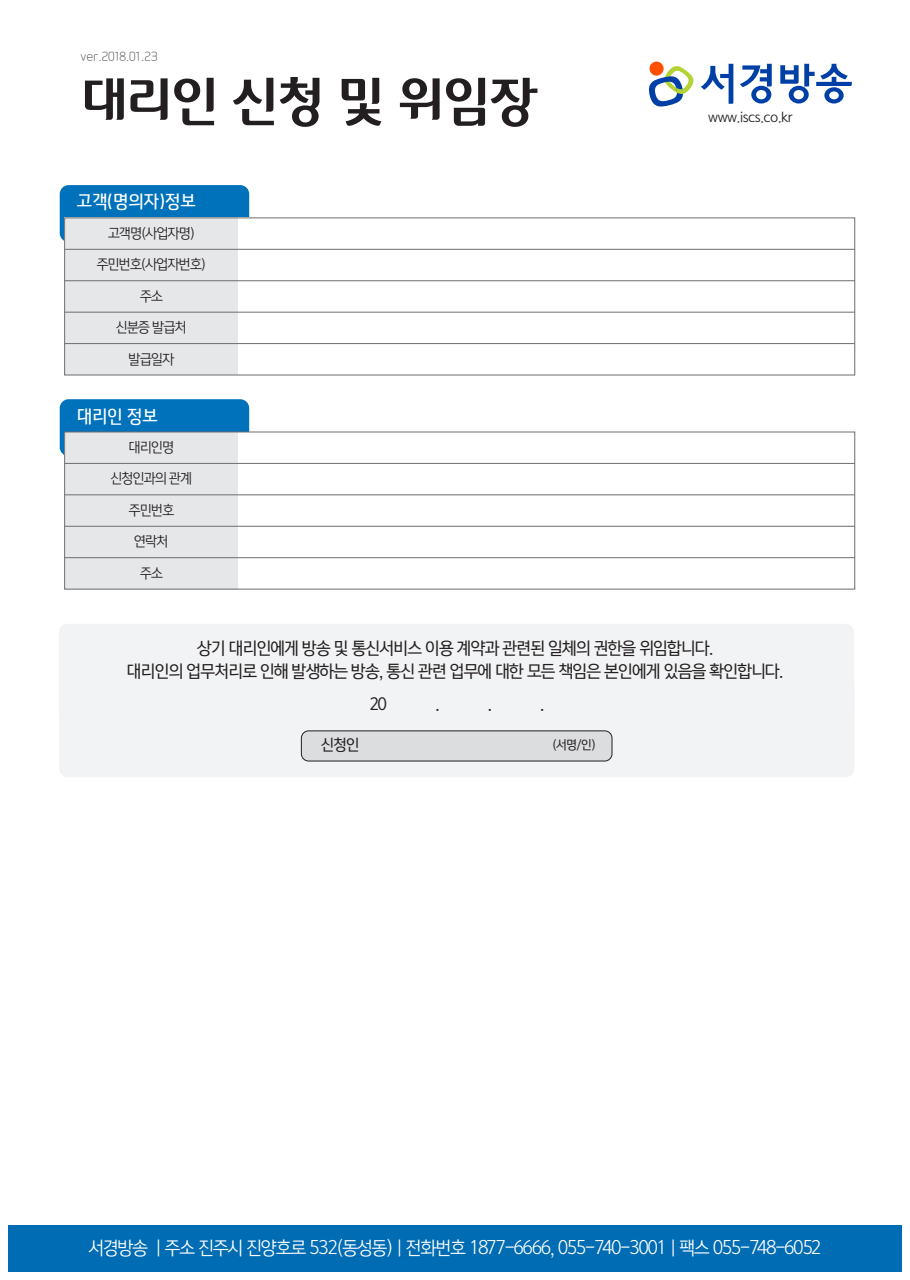
<style>
.page{position:relative;width:910px;height:1280px;background:#fff}
.page>*{position:absolute;margin:0;border:0;box-sizing:border-box;transform-origin:0 0}
.t1{font:54px "YDV Somang 2 S";letter-spacing:-.03em;color:#231f20}
.t2{font:18px "Yoon Gothic Pro 745";letter-spacing:-.05em;color:#fff;scale:.95 1}
.t3{font:18px "YDV Black Fit 77";color:#fff}
.t4{font:16.5px/22.5px "Yoon Gothic Pro 750";letter-spacing:-.05em;color:#231f20;text-align:center;scale:.95 1}
.t5{font:15px "Yoon Gothic Pro 750";color:#231f20;scale:.95 1}
.t6{font:13.5px "Yoon Gothic Pro 740";letter-spacing:-.05em;color:#231f20;scale:.95 1}
.t7{font:13.5px "Yoon Gothic Pro 740";letter-spacing:-.03em;color:#231f20}
.t8{font:12px "YDV White Fit 55";color:#57585a}
.t9{font:12px "Yoon Gothic Pro 750";color:#231f20;scale:.95 1}
</style>
<div class="page">
<div style="left:60px;top:185px;width:189px;height:57px;background:#0072bc;border-radius:9px"></div>
<div style="left:65px;top:218px;width:790px;height:157px;background:#fff"></div>
<div style="left:65px;top:218px;width:172px;height:157px;background:#e6e7e9"></div>
<hr style="left:65px;top:249px;width:790px;height:1px;background:#6d6e70">
<hr style="left:65px;top:280px;width:790px;height:1px;background:#6d6e70">
<div style="left:64px;top:217px;width:791px;height:158px;border:1px solid #6c6d70"></div>
<hr style="left:65px;top:343px;width:790px;height:1px;background:#6d6e70">
<hr style="left:65px;top:312px;width:790px;height:1px;background:#6d6e70">
<div style="left:59px;top:679px;width:795px;height:98px;background:#f2f3f4;border-radius:9px"></div>
<div style="left:59px;top:624px;width:795px;height:98px;background:#f2f3f4;border-radius:9px"></div>
<div style="left:301px;top:731px;width:311px;height:30px;background:#dcdddf;border-radius:7px"></div>
<div style="left:301px;top:730px;width:311px;height:31px;border:1px solid #231f20;border-radius:7px"></div>
<div style="left:8px;top:1225px;width:893px;height:47px;background:#006cb3"></div>
<div style="left:649px;top:62px;width:15px;height:14px;background:#ff5000;border-radius:50%"></div>
<svg style="left:648px;top:63px;width:85px;height:44px"></svg>
<svg style="left:740px;top:64px;width:32px;height:40px"></svg>
<svg style="left:780px;top:64px;width:72px;height:40px"></svg>
<div style="left:60px;top:399px;width:189px;height:57px;background:#0072bc;border-radius:9px"></div>
<div style="left:65px;top:432px;width:790px;height:157px;background:#fff"></div>
<div style="left:65px;top:432px;width:172px;height:157px;background:#e6e7e9"></div>
<hr style="left:65px;top:463px;width:790px;height:1px;background:#6d6e70">
<hr style="left:65px;top:494px;width:790px;height:1px;background:#6d6e70">
<hr style="left:65px;top:557px;width:790px;height:1px;background:#6d6e70">
<hr style="left:65px;top:526px;width:790px;height:1px;background:#6d6e70">
<p class="t8" style="left:81px;top:50px;width:79px">ver.2018.01.23</p>
<h1 class="t1" style="left:81px;top:70px;width:459px">대리인 신청 및 위임장</h1>
<p class="t3" style="left:77px;top:191px;width:121px">고객(명의자)정보</p>
<p class="t6" style="left:108px;top:225px;width:93px">고객명(사업자명)</p>
<p class="t6" style="left:97px;top:256px;width:116px">주민번호(사업자번호)</p>
<p class="t6" style="left:140px;top:288px;width:26px">주소</p>
<p class="t6" style="left:116px;top:319px;width:76px">신분증 발급처</p>
<p class="t6" style="left:129px;top:350px;width:49px">발급일자</p>
<p class="t3" style="left:77px;top:405px;width:83px">대리인 정보</p>
<p class="t6" style="left:129px;top:439px;width:49px">대리인명</p>
<p class="t6" style="left:110px;top:470px;width:88px">신청인과의 관계</p>
<p class="t6" style="left:129px;top:502px;width:49px">주민번호</p>
<p class="t6" style="left:134px;top:533px;width:37px">연락처</p>
<p class="t6" style="left:140px;top:564px;width:26px">주소</p>
<p class="t7" style="left:708px;top:108px;width:86px">www.iscs.co.kr</p>
<p class="t4" style="left:127px;top:637px;width:692px">상기 대리인에게 방송 및 통신서비스 이용 계약과 관련된 일체의 권한을 위임합니다.<br>대리인의 업무처리로 인해 발생하는 방송, 통신 관련 업무에 대한 모든 책임은 본인에게 있음을 확인합니다.</p>
<p class="t4" style="left:370px;top:693px;width:20px">20</p>
<p class="t4" style="left:435px;top:693px;width:6px">.</p>
<p class="t4" style="left:488px;top:693px;width:6px">.</p>
<p class="t4" style="left:540px;top:693px;width:6px">.</p>
<p class="t5" style="left:321px;top:735px;width:42px">신청인</p>
<p class="t9" style="left:552px;top:737px;width:47px">(서명/인)</p>
<p class="t2" style="left:88px;top:1236px;width:773px">서경방송 | 주소 진주시 진양호로 532(동성동) | 전화번호 1877-6666, 055-740-3001 | 팩스 055-748-6052</p>
</div>
